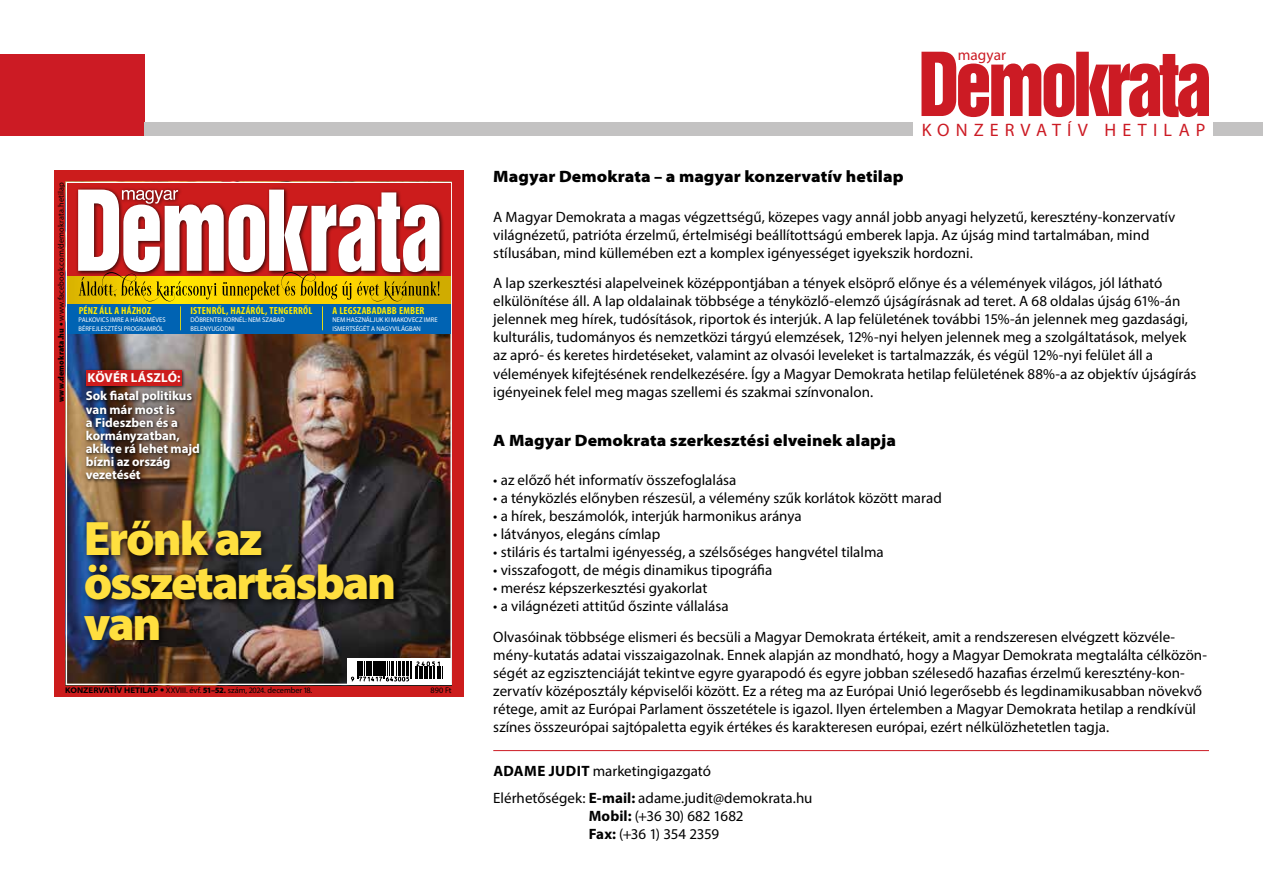
<style>
.page{position:relative;width:1263px;height:893px;background:#fff}
.page>*{position:absolute;margin:0;border:0;box-sizing:border-box;transform-origin:0 0}
.t1{font:900 48.6px/42.6px "Myriad Pro";letter-spacing:-.045em;color:#ffdf3f}
.t2{font:18px "Myriad Pro";letter-spacing:.34em;color:#cc1b24}
.t3{font:900 semi-expanded 16.5px "Myriad Pro";letter-spacing:.005em;color:#000}
.t4{font:15.3px "Myriad Pro";color:#cc1b24}
.t5{font:15px/18px "Myriad Pro";color:#000}
.t6{font:700 13.05px/13.2px "Myriad Pro";letter-spacing:-.005em;color:#fff}
.t7{font:700 condensed 10.35px "Myriad Pro";letter-spacing:.02em;color:#ffea00}
.t8{font:8.25px "Myriad Pro";letter-spacing:.01em;color:#000}
.t9{font:6.9px/8.2px "Myriad Pro";color:#fff;scale:.95 1}
.s1{font-weight:900;font-stretch:semi-condensed}
.s2{font-weight:700;font-stretch:semi-expanded}
.s3{font-weight:900}
.s4{font-weight:700}
</style>
<div class="page">
<div style="left:54px;top:170px;width:410px;height:527px;background:#cc1c1c"></div>
<img style="left:68px;top:334px;width:382px;height:349px">
<div style="left:75px;top:187px;width:369px;height:90px;background:#000;opacity:.75"></div>
<div style="left:67px;top:303px;width:383px;height:31px;background:#0063b3"></div>
<div style="left:81px;top:516px;width:321px;height:133px;background:#000;opacity:.75"></div>
<div style="left:84px;top:368px;width:119px;height:115px;background:#000;opacity:.75"></div>
<div style="left:86px;top:370px;width:96px;height:16px;background:#cc1c1c"></div>
<div style="left:67px;top:277px;width:383px;height:26px;background:#d5af00"></div>
<svg style="left:78px;top:190px;width:361px;height:140px"></svg>
<div style="left:347px;top:658px;width:103px;height:26px;background:#fff"></div>
<svg style="left:351px;top:661px;width:92px;height:21px"></svg>
<hr style="left:493px;top:750px;width:716px;height:1px;background:#cc1b24">
<svg style="left:921px;top:52px;width:288px;height:65px"></svg>
<div style="left:0;top:54px;width:144px;height:82px;background:#cc1b24"></div>
<div style="left:144px;top:123px;width:768px;height:13px;background:#c3c2c2"></div>
<div style="left:1213px;top:122px;width:50px;height:14px;background:#c3c2c2"></div>
<p class="t8" style="left:56px;top:402px;width:221px;rotate:-90deg"><span class="s1">www.demokrata.hu</span> ● www.facebook.com/demokrata.hetilap</p>
<p class="t7" style="left:79px;top:304px;width:74px">PÉNZ ÁLL A HÁZHOZ</p>
<p class="t9" style="left:79px;top:316px;width:93px">PALKOVICS IMRE A HÁROMÉVES<br>BÉRFEJLESZTÉSI PROGRAMRÓL</p>
<p class="t7" style="left:190px;top:304px;width:123px">ISTENRŐL, HAZÁRÓL, TENGERRŐL</p>
<p class="t9" style="left:190px;top:316px;width:101px">DÖBRENTEI KORNÉL: NEM SZABAD<br>BELENYUGODNI</p>
<p class="t6" style="left:86px;top:368px;width:108px;line-height:18.3px">KÖVÉR LÁSZLÓ:<br>Sok fiatal politikus</p>
<p class="t6" style="left:86px;top:402px;width:115px">van már most is<br>a Fideszben és a kormányzatban, akikre rá lehet majd bízni az ország vezetését</p>
<p class="t7" style="left:333px;top:304px;width:93px">A LEGSZABADABB EMBER</p>
<p class="t9" style="left:333px;top:316px;width:112px">NEM HASZNÁLJUK KI MAKOVECZ IMRE<br>ISMERTSÉGÉT A NAGYVILÁGBAN</p>
<h1 class="t1" style="left:84px;top:515px;width:314px">Erőnk az összetartásban van</h1>
<p class="t8" style="left:65px;top:685px;width:249px"><span class="s2">KONZERVATÍV HETILAP</span> ● XXVIII. évf. <span class="s3">51–52</span><span class="s2">.</span> szám, 2024. december 18.</p>
<p class="t8" style="left:431px;top:685px;width:22px">890 Ft</p>
<p class="t4" style="left:958px;top:46px;width:50px">magyar</p>
<p class="t2" style="left:922px;top:119px;width:285px">KONZERVATÍV HETILAP</p>
<p class="t3" style="left:493px;top:166px;width:412px">Magyar Demokrata – a magyar konzervatív hetilap</p>
<p class="t5" style="left:493px;top:207px;width:684px">A Magyar Demokrata a magas végzettségű, közepes vagy annál jobb anyagi helyzetű, keresztény-konzervatív világnézetű, patrióta érzelmű, értelmiségi beállítottságú emberek lapja. Az újság mind tartalmában, mind stílusában, mind küllemében ezt a komplex igényességet igyekszik hordozni.</p>
<p class="t5" style="left:493px;top:274px;width:705px">A lap szerkesztési alapelveinek középpontjában a tények elsöprő előnye és a vélemények világos, jól látható elkülönítése áll. A lap oldalainak többsége a tényközlő-elemző újságírásnak ad teret. A 68 oldalas újság 61%-án jelennek meg hírek, tudósítások, riportok és interjúk. A lap felületének további 15%-án jelennek meg gazdasági, kulturális, tudományos és nemzetközi tárgyú elemzések, 12%-nyi helyen jelennek meg a szolgáltatások, melyek az apró- és keretes hirdetéseket, valamint az olvasói leveleket is tartalmazzák, és végül 12%-nyi felület áll a vélemények kifejtésének rendelkezésére. Így a Magyar Demokrata hetilap felületének 88%-a az objektív újságírás igényeinek felel meg magas szellemi és szakmai színvonalon.</p>
<p class="t3" style="left:493px;top:429px;width:404px">A Magyar Demokrata szerkesztési elveinek alapja</p>
<p class="t5" style="left:493px;top:471px;width:245px">• az előző hét informatív összefoglalása</p>
<p class="t5" style="left:493px;top:489px;width:450px">• a tényközlés előnyben részesül, a vélemény szűk korlátok között marad</p>
<p class="t5" style="left:493px;top:507px;width:310px">• a hírek, beszámolók, interjúk harmonikus aránya</p>
<p class="t5" style="left:493px;top:525px;width:168px">• látványos, elegáns címlap</p>
<p class="t5" style="left:493px;top:543px;width:392px">• stiláris és tartalmi igényesség, a szélsőséges hangvétel tilalma</p>
<p class="t5" style="left:493px;top:561px;width:280px">• visszafogott, de mégis dinamikus tipográfia</p>
<p class="t5" style="left:493px;top:579px;width:215px">• merész képszerkesztési gyakorlat</p>
<p class="t5" style="left:493px;top:591px;width:683px;line-height:30.8px">• a világnézeti attitűd őszinte vállalása<br>Olvasóinak többsége elismeri és becsüli a Magyar Demokrata értékeit, amit a rendszeresen elvégzett közvéle-</p>
<p class="t5" style="left:493px;top:646px;width:715px">mény-kutatás adatai visszaigazolnak. Ennek alapján az mondható, hogy a Magyar Demokrata megtalálta célközön&shy;ségét az egzisztenciáját tekintve egyre gyarapodó és egyre jobban szélesedő hazafias érzelmű keresztény-kon&shy;zervatív középosztály képviselői között. Ez a réteg ma az Európai Unió legerősebb és legdinamikusabban növekvő rétege, amit az Európai Parlament összetétele is igazol. Ilyen értelemben a Magyar Demokrata hetilap a rendkívül színes összeurópai sajtópaletta egyik értékes és karakteresen európai, ezért nélkülözhetetlen tagja.</p>
<p class="t5" style="left:493px;top:758px;width:321px;line-height:26.5px"><span class="s4">ADAME JUDIT</span> marketingigazgató<br>Elérhetőségek: <span class="s4">E-mail:</span> adame.judit@demokrata.hu</p>
<p class="t5" style="left:589px;top:807px;width:156px"><span class="s4">Mobil:</span> (+36 30) 682 1682<br><span class="s4">Fax:</span> (+36 1) 354 2359</p>
</div>
